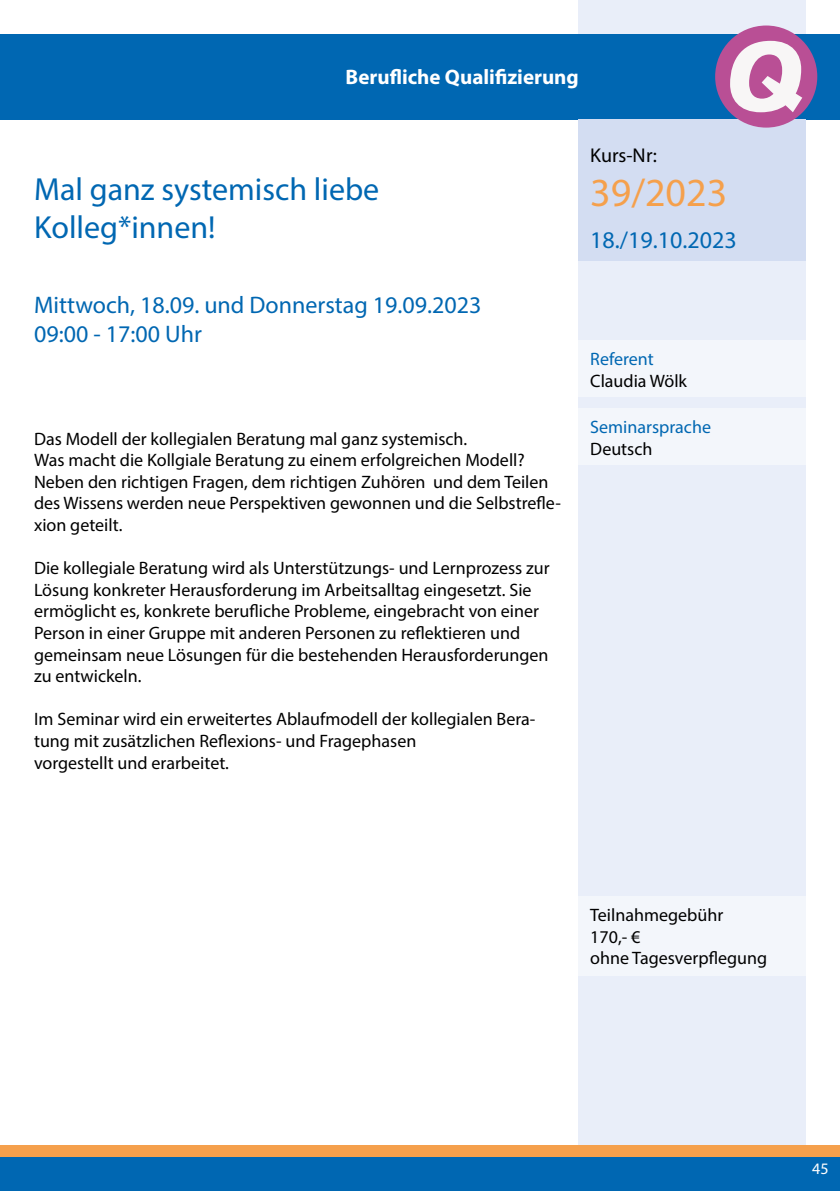
<style>
.page{position:relative;width:840px;height:1191px;background:#fff}
.page>*{position:absolute;margin:0;border:0;box-sizing:border-box;transform-origin:0 0}
.t1{font:40px "Myriad Pro";color:#f5a04c}
.t2{font:32px/38.4px "Myriad Pro";color:#0067b2}
.t3{font:24px/28.8px "Myriad Pro";color:#0067b2}
.t4{font:700 21px "Myriad Pro";color:#fff}
.t5{font:20px "Myriad Pro";color:#000}
.t6{font:18px/21.6px "Myriad Pro";color:#000}
.t7{font:18px "Myriad Pro";color:#0067b2}
.t8{font:16px "Myriad Pro";color:#fff}
</style>
<div class="page">
<div style="left:578px;top:0;width:227px;height:1191px;background:#e9eef9"></div>
<div style="left:0;top:34px;width:839px;height:85px;background:#0067b2"></div>
<div style="left:0;top:1157px;width:839px;height:34px;background:#0067b2"></div>
<div style="left:0;top:1145px;width:839px;height:12px;background:#f5a04c"></div>
<div style="left:578px;top:119px;width:227px;height:142px;background:#d3ddf2"></div>
<div style="left:578px;top:340px;width:227px;height:57px;background:#f3f6fb"></div>
<div style="left:578px;top:408px;width:227px;height:57px;background:#f3f6fb"></div>
<div style="left:578px;top:896px;width:227px;height:79px;background:#f3f6fb"></div>
<div style="left:714px;top:26px;width:102px;height:102px;background:#b94f95;border-radius:50%"></div>
<svg style="left:729px;top:41px;width:72px;height:71px"></svg>
<p class="t4" style="left:345px;top:64px;width:235px">Berufliche Qualifizierung</p>
<h2 class="t2" style="left:34px;top:169px;width:346px">Mal ganz systemisch liebe<br>Kolleg*innen!</h2>
<h3 class="t3" style="left:34px;top:290px;width:448px">Mittwoch, 18.09. und Donnerstag 19.09.2023<br>09:00 - 17:00 Uhr</h3>
<p class="t6" style="left:34px;top:427px;width:528px">Das Modell der kollegialen Beratung mal ganz systemisch.<br>Was macht die Kollgiale Beratung zu einem erfolgreichen Modell?<br>Neben den richtigen Fragen, dem richtigen Zuhören und dem Teilen des Wissens werden neue Perspektiven gewonnen und die Selbstrefle&shy;xion geteilt.</p>
<p class="t6" style="left:34px;top:557px;width:517px">Die kollegiale Beratung wird als Unterstützungs- und Lernprozess zur Lösung konkreter Herausforderung im Arbeitsalltag eingesetzt. Sie ermöglicht es, konkrete berufliche Probleme, eingebracht von einer Person in einer Gruppe mit anderen Personen zu reflektieren und gemeinsam neue Lösungen für die bestehenden Herausforderungen zu entwickeln.</p>
<p class="t6" style="left:34px;top:708px;width:502px">Im Seminar wird ein erweitertes Ablaufmodell der kollegialen Bera&shy;tung mit zusätzlichen Reflexions- und Fragephasen<br>vorgestellt und erarbeitet.</p>
<p class="t5" style="left:590px;top:143px;width:68px">Kurs-Nr:</p>
<h1 class="t1" style="left:590px;top:168px;width:138px">39/2023</h1>
<h3 class="t3" style="left:590px;top:225px;width:148px">18./19.10.2023</h3>
<p class="t7" style="left:590px;top:348px;width:65px">Referent</p>
<p class="t6" style="left:590px;top:369px;width:98px">Claudia Wölk</p>
<p class="t7" style="left:590px;top:416px;width:122px">Seminarsprache</p>
<p class="t6" style="left:590px;top:438px;width:64px">Deutsch</p>
<p class="t6" style="left:590px;top:903px;width:178px">Teilnahmegebühr<br>170,- €<br>ohne Tagesverpflegung</p>
<p class="t8" style="left:811px;top:1158px;width:18px">45</p>
</div>
